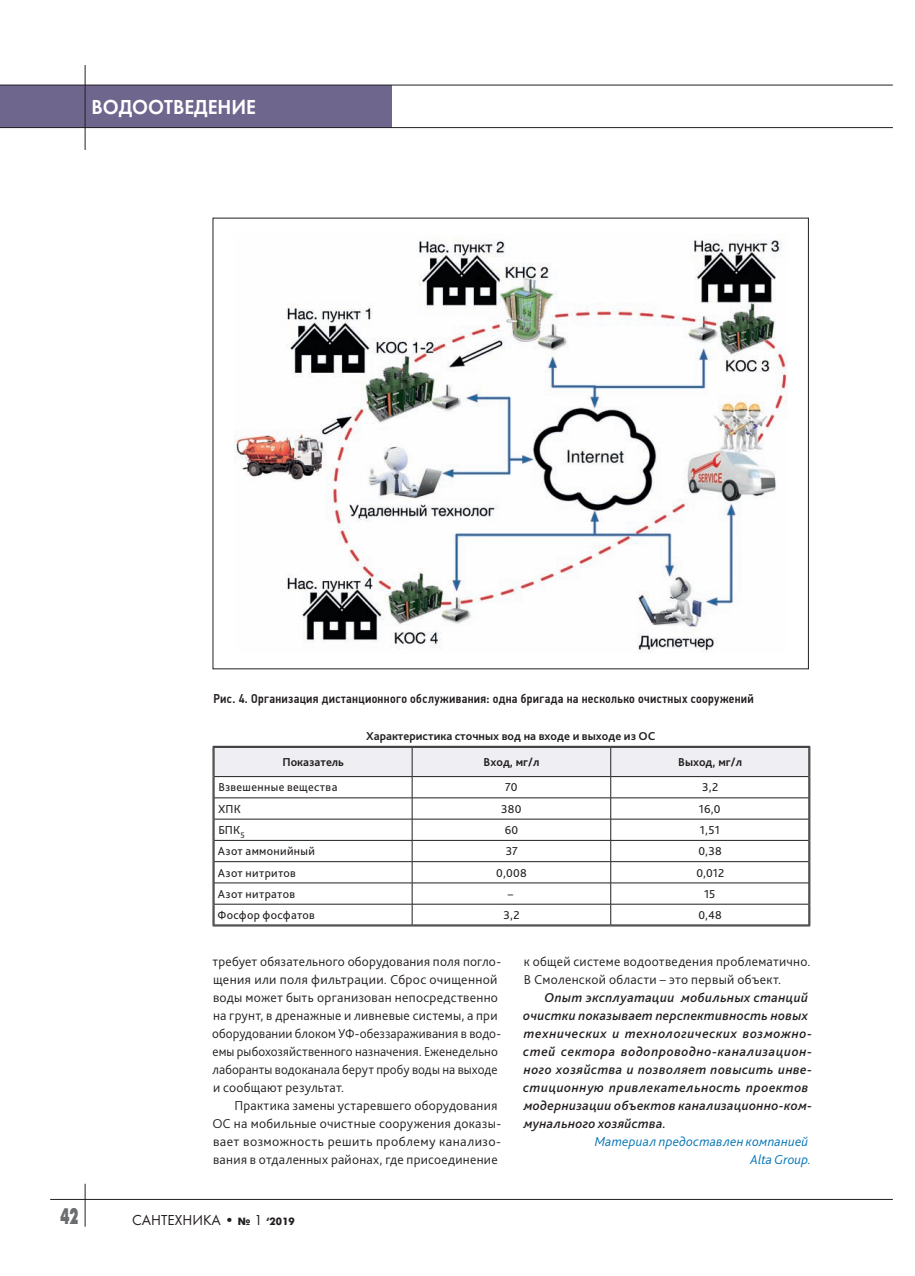
<style>
.page{position:relative;width:915px;height:1276px;background:#fff}
.page>*{position:absolute;margin:0;border:0;box-sizing:border-box;transform-origin:0 0}
.t1{font:22.5px "Futura Futuris X";color:#6c6d70;scale:.6 1}
.t2{font:21px "Futura Demi";color:#fff;scale:.95 1}
.t3{font:15px "Futura";color:#231f20}
.t4{font:300 13.5px/18px "Bliss Pro";letter-spacing:.015em;color:#231f20}
.t5{font:italic 500 13.5px/18px "Bliss Pro";letter-spacing:.03em;color:#231f20}
.t6{font:italic 300 13.5px/18px "Bliss Pro";letter-spacing:.015em;color:#0072b4;text-align:right}
.t7{font:500 12.75px "PF Din Text Cond Pro";letter-spacing:.025em;color:#231f20}
.t8{font:12px "Bliss Pro";letter-spacing:.025em;color:#231f20}
.t9{font:700 12px "Bliss Pro";color:#231f20}
.s1{font-family:"Futura Futuris";font-weight:700;font-size:10.5px}
</style>
<div class="page">
<div style="left:0;top:85px;width:391px;height:43px;background:#6f668d"></div>
<hr style="left:50px;top:1199px;width:842px;height:1px;background:#231f20">
<hr style="left:85px;top:1183px;width:1px;height:43px;background:#231f20">
<hr style="left:0;top:85px;width:892px;height:1px;background:#231f20">
<hr style="left:0;top:127px;width:892px;height:1px;background:#231f20">
<hr style="left:85px;top:65px;width:1px;height:85px;background:#231f20">
<img style="left:234px;top:240px;width:553px;height:412px">
<hr style="left:213px;top:925px;width:199px;height:1px;background:#231f20">
<hr style="left:412px;top:925px;width:198px;height:1px;background:#231f20">
<hr style="left:610px;top:925px;width:199px;height:1px;background:#231f20">
<hr style="left:213px;top:746px;width:199px;height:1px;background:#231f20">
<hr style="left:412px;top:746px;width:198px;height:1px;background:#231f20">
<hr style="left:610px;top:746px;width:199px;height:1px;background:#231f20">
<svg style="left:213px;top:747px;width:597px;height:178px"></svg>
<hr style="left:809px;top:746px;width:1px;height:30px;background:#231f20">
<hr style="left:214px;top:776px;width:198px;height:1px;background:#231f20">
<hr style="left:412px;top:776px;width:198px;height:1px;background:#231f20">
<hr style="left:610px;top:776px;width:198px;height:1px;background:#231f20">
<h2 class="t2" style="left:91px;top:94px;width:175px">ВОДООТВЕДЕНИЕ</h2>
<p class="t7" style="left:213px;top:691px;width:541px">Рис. 4. Организация дистанционного обслуживания: одна бригада на несколько очистных сооружений</p>
<p class="t9" style="left:366px;top:728px;width:290px">Характеристика сточных вод на входе и выходе из ОС</p>
<p class="t9" style="left:282px;top:754px;width:63px">Показатель</p>
<p class="t9" style="left:483px;top:754px;width:57px">Вход, мг/л</p>
<p class="t9" style="left:678px;top:754px;width:65px">Выход, мг/л</p>
<p class="t8" style="left:218px;top:780px;width:120px">Взвешенные вещества</p>
<p class="t8" style="left:505px;top:780px;width:14px">70</p>
<p class="t8" style="left:702px;top:780px;width:18px">3,2</p>
<p class="t8" style="left:218px;top:801px;width:24px">ХПК</p>
<p class="t8" style="left:501px;top:801px;width:22px">380</p>
<p class="t8" style="left:698px;top:801px;width:23px">16,0</p>
<p class="t8" style="left:218px;top:822px;width:28px">БПК<sub>5</sub></p>
<p class="t8" style="left:504px;top:822px;width:15px">60</p>
<p class="t8" style="left:699px;top:822px;width:21px">1,51</p>
<p class="t8" style="left:218px;top:844px;width:98px">Азот аммонийный</p>
<p class="t8" style="left:505px;top:844px;width:14px">37</p>
<p class="t8" style="left:698px;top:844px;width:25px">0,38</p>
<p class="t8" style="left:218px;top:865px;width:79px">Азот нитритов</p>
<p class="t8" style="left:496px;top:865px;width:32px">0,008</p>
<p class="t8" style="left:696px;top:865px;width:29px">0,012</p>
<p class="t8" style="left:218px;top:886px;width:79px">Азот нитратов</p>
<p class="t8" style="left:507px;top:886px;width:7px">–</p>
<p class="t8" style="left:704px;top:886px;width:13px">15</p>
<p class="t8" style="left:217px;top:907px;width:99px">Фосфор фосфатов</p>
<p class="t8" style="left:503px;top:907px;width:18px">3,2</p>
<p class="t8" style="left:698px;top:907px;width:25px">0,48</p>
<p class="t4" style="left:212px;top:952px;width:290px">требует обязательного оборудования поля погло&shy;щения или поля фильтрации. Сброс очищенной воды может быть организован непосредственно на грунт, в дренажные и ливневые системы, а при оборудовании блоком УФ-обеззараживания в водо&shy;емы рыбохозяйственного назначения. Еженедельно лаборанты водоканала берут пробу воды на выходе и сообщают результат.</p>
<p class="t4" style="left:212px;top:1096px;width:290px;text-indent:22px">Практика замены устаревшего оборудования ОС на мобильные очистные сооружения доказы&shy;вает возможность решить проблему канализо&shy;вания в отдаленных районах, где присоединение</p>
<h1 class="t1" style="left:61px;top:1202px;width:32px">42</h1>
<p class="t3" style="left:132px;top:1211px;width:164px">САНТЕХНИКА • <span class="s1">№</span> 1 <span class="s1">‘2019</span></p>
<p class="t4" style="left:523px;top:952px;width:288px">к общей системе водоотведения проблематично.<br>В Смоленской области – это первый объект.</p>
<p class="t5" style="left:523px;top:988px;width:290px;text-indent:21px">Опыт эксплуатации мобильных станций очистки показывает перспективность новых технических и технологических возможно&shy;стей сектора водопроводно-канализацион&shy;ного хозяйства и позволяет повысить инве&shy;стиционную привлекательность проектов модернизации объектов канализационно-ком&shy;мунального хозяйства.</p>
<p class="t6" style="left:594px;top:1131px;width:218px">Материал предоставлен компанией<br>Alta Group.</p>
</div>
